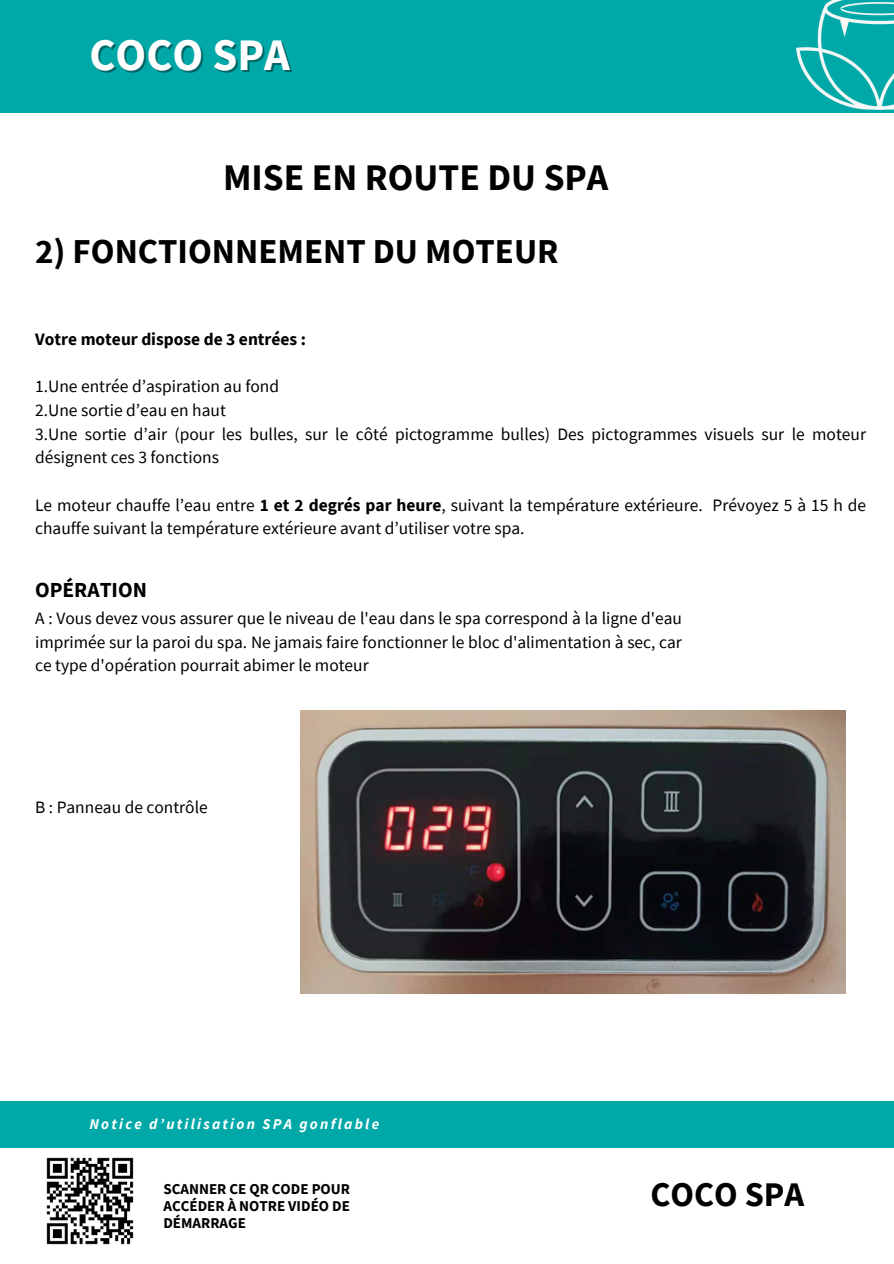
<style>
.page{position:relative;width:894px;height:1264px;background:#fff}
.page>*{position:absolute;margin:0;border:0;box-sizing:border-box;transform-origin:0 0}
.t1{font:700 45px "Source Sans Pro";color:#fff}
.t2{font:700 37.5px "Source Sans Pro";color:#000}
.t3{font:700 34.8px "Source Sans Pro";color:#000}
.t4{font:700 34.5px "Source Sans Pro";color:#000}
.t5{font:700 21.45px "Source Sans Pro";color:#000}
.t6{font:17.4px/23.7px "Source Sans Pro";color:#000}
.t7{font:700 17.4px "Source Sans Pro";color:#000}
.t8{font:italic 700 15px "Source Sans Pro";letter-spacing:.15em;color:#fff}
.t9{font:700 15px/16.8px "Source Sans Pro";color:#000;text-align:justify}
.s1{font-weight:700}
</style>
<div class="page">
<div style="left:0;top:0;width:893px;height:112px;background:#00a8a8"></div>
<img style="left:796px;top:0;width:97px;height:109px">
<img style="left:300px;top:710px;width:544px;height:283px">
<div style="left:0;top:1100px;width:893px;height:47px;background:#00a8a8"></div>
<img style="left:46px;top:1157px;width:88px;height:88px">
<h4 class="t1" style="left:89px;top:25px;width:202px">COCO SPA</h4>
<h5 class="t2" style="left:223px;top:153px;width:387px">MISE EN ROUTE DU SPA</h5>
<h2 class="t3" style="left:35px;top:229px;width:525px">2) FONCTIONNEMENT DU MOTEUR</h2>
<h1 class="t7" style="left:35px;top:328px;width:272px">Votre moteur dispose de 3 entrées :</h1>
<p class="t6" style="left:35px;top:374px;width:832px">1.Une entrée d’aspiration au fond<br>2.Une sortie d’eau en haut<br>3.Une sortie d’air (pour les bulles, sur le côté pictogramme bulles) Des pictogrammes visuels sur le moteur désignent ces 3 fonctions</p>
<h2 class="t6" style="left:35px;top:492px;width:832px">Le moteur chauffe l’eau entre <span class="s1">1 et 2 degrés par heure</span>, suivant la température extérieure. Prévoyez 5 à 15 h de chauffe suivant la température extérieure avant d’utiliser votre spa.</h2>
<h5 class="t5" style="left:35px;top:576px;width:113px">OPÉRATION</h5>
<h3 class="t6" style="left:35px;top:606px;width:648px;text-align:justify">A : Vous devez vous assurer que le niveau de l'eau dans le spa correspond à la ligne d'eau imprimée sur la paroi du spa. Ne jamais faire fonctionner le bloc d'alimentation à sec, car ce type d'opération pourrait abimer le moteur</h3>
<h5 class="t6" style="left:35px;top:795px;width:174px">B : Panneau de contrôle</h5>
<h5 class="t8" style="left:89px;top:1114px;width:284px">USER MANUAL (MODEL NO.) | 2023</h5>
<p class="t8" style="left:89px;top:1114px;width:291px">Notice d’utilisation SPA gonflable</p>
<h6 class="t9" style="left:163px;top:1180px;width:188px">SCANNER CE QR CODE POUR ACCÉDER À NOTRE VIDÉO DE DÉMARRAGE</h6>
<p class="t4" style="left:650px;top:1171px;width:155px">COCO SPA</p>
</div>
